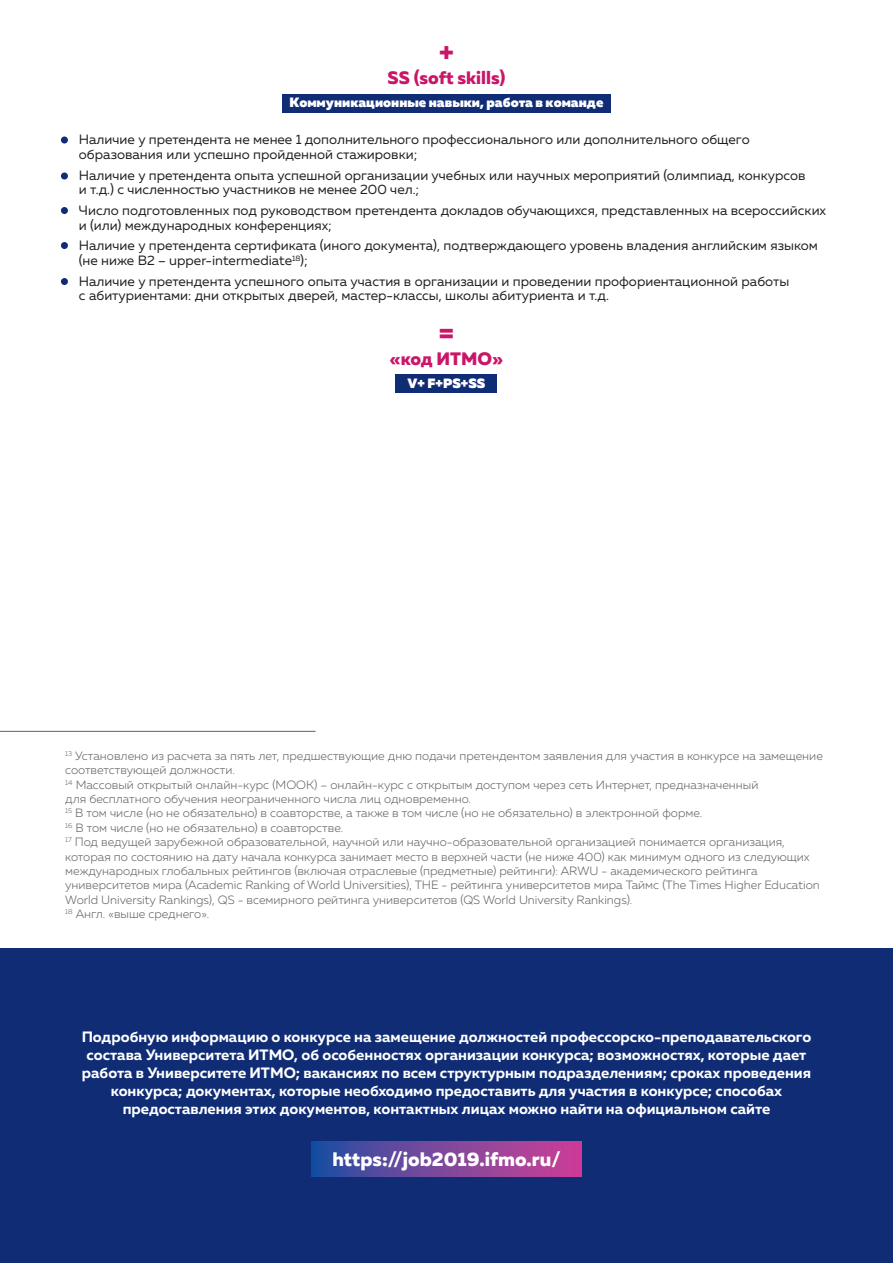
<style>
.page{position:relative;width:893px;height:1263px;background:#fff}
.page>*{position:absolute;margin:0;border:0;box-sizing:border-box;transform-origin:0 0}
.t1{font:800 27px "Muller";color:#c91669}
.t2{font:800 19.5px "Muller";color:#fff}
.t3{font:800 18px "Muller";color:#c91669}
.t4{font:700 15px/18px "Muller";color:#fff;text-align:center}
.t5{font:13.5px/14.7px "Muller";color:#231f20}
.t6{font:900 13.5px "Muller";color:#fff}
.t7{font:300 12px/14.4px "Muller";color:#636366}
</style>
<div class="page">
<div style="left:396px;top:375px;width:101px;height:18px;background:#0f2c75"></div>
<div style="left:0;top:948px;width:893px;height:315px;background:#0f2c75"></div>
<svg style="left:311px;top:1142px;width:270px;height:34px;background:#7a469b"></svg>
<div style="left:282px;top:95px;width:329px;height:18px;background:#0f2c75"></div>
<hr style="left:0;top:731px;width:315px;height:1px;background:#636366">
<div style="left:61px;top:137px;width:7px;height:6px;background:#0f2c75;border-radius:50%"></div>
<div style="left:61px;top:173px;width:7px;height:6px;background:#0f2c75;border-radius:50%"></div>
<div style="left:61px;top:207px;width:7px;height:7px;background:#0f2c75;border-radius:50%"></div>
<div style="left:61px;top:242px;width:7px;height:7px;background:#0f2c75;border-radius:50%"></div>
<div style="left:61px;top:278px;width:7px;height:7px;background:#0f2c75;border-radius:50%"></div>
<h1 class="t1" style="left:439px;top:35px;width:16px">+</h1>
<h3 class="t3" style="left:388px;top:66px;width:119px">SS (soft skills)</h3>
<p class="t6" style="left:290px;top:94px;width:315px">Коммуникационные навыки, работа в команде</p>
<p class="t5" style="left:79px;top:132px;width:672px">Наличие у претендента не менее 1 дополнительного профессионального или дополнительного общего образования или успешно пройденной стажировки;</p>
<p class="t5" style="left:79px;top:167px;width:728px">Наличие у претендента опыта успешной организации учебных или научных мероприятий (олимпиад, конкурсов и т.д.) с численностью участников не менее 200 чел.;</p>
<p class="t5" style="left:79px;top:203px;width:749px">Число подготовленных под руководством претендента докладов обучающихся, представленных на всероссийских и (или) международных конференциях;</p>
<p class="t5" style="left:79px;top:238px;width:740px">Наличие у претендента сертификата (иного документа), подтверждающего уровень владения английским языком (не ниже B2 – upper-intermediate<sup>18</sup>);</p>
<p class="t5" style="left:79px;top:273px;width:712px">Наличие у претендента успешного опыта участия в организации и проведении профориентационной работы с абитуриентами: дни открытых дверей, мастер-классы, школы абитуриента и т.д.</p>
<h1 class="t1" style="left:438px;top:317px;width:17px">=</h1>
<h3 class="t3" style="left:390px;top:347px;width:115px">«код ИТМО»</h3>
<p class="t6" style="left:407px;top:375px;width:80px">V+ F+PS+SS</p>
<p class="t7" style="left:65px;top:748px;width:759px"><sup>13</sup> Установлено из расчета за пять лет, предшествующие дню подачи претендентом заявления для участия в конкурсе на замещение соответствующей должности.<br><sup>14</sup> Массовый открытый онлайн-курс (МООК) – онлайн-курс c открытым доступом через сеть Интернет, предназначенный<br>для бесплатного обучения неограниченного числа лиц одновременно.<br><sup>15</sup> В том числе (но не обязательно) в соавторстве, а также в том числе (но не обязательно) в электронной форме.<br><sup>16</sup> В том числе (но не обязательно) в соавторстве.<br><sup>17</sup> Под ведущей зарубежной образовательной, научной или научно-образовательной организацией понимается организация, которая по состоянию на дату начала конкурса занимает место в верхней части (не ниже 400) как минимум одного из следующих международных глобальных рейтингов (включая отраслевые (предметные) рейтинги): ARWU - академического рейтинга университетов мира (Academic Ranking of World Universities), THE - рейтинга университетов мира Таймс (The Times Higher Education World University Rankings), QS - всемирного рейтинга университетов (QS World University Rankings).<br><sup>18</sup> Англ. «выше среднего».</p>
<p class="t4" style="left:82px;top:1028px;width:731px">Подробную информацию о конкурсе на замещение должностей профессорско-преподавательского состава Университета ИТМО, об особенностях организации конкурса; возможностях, которые дает работа в Университете ИТМО; вакансиях по всем структурным подразделениям; сроках проведения конкурса; документах, которые необходимо предоставить для участия в конкурсе; способах предоставления этих документов, контактных лицах можно найти на официальном сайте</p>
<h2 class="t2" style="left:332px;top:1147px;width:230px">https://job2019.ifmo.ru/</h2>
</div>
